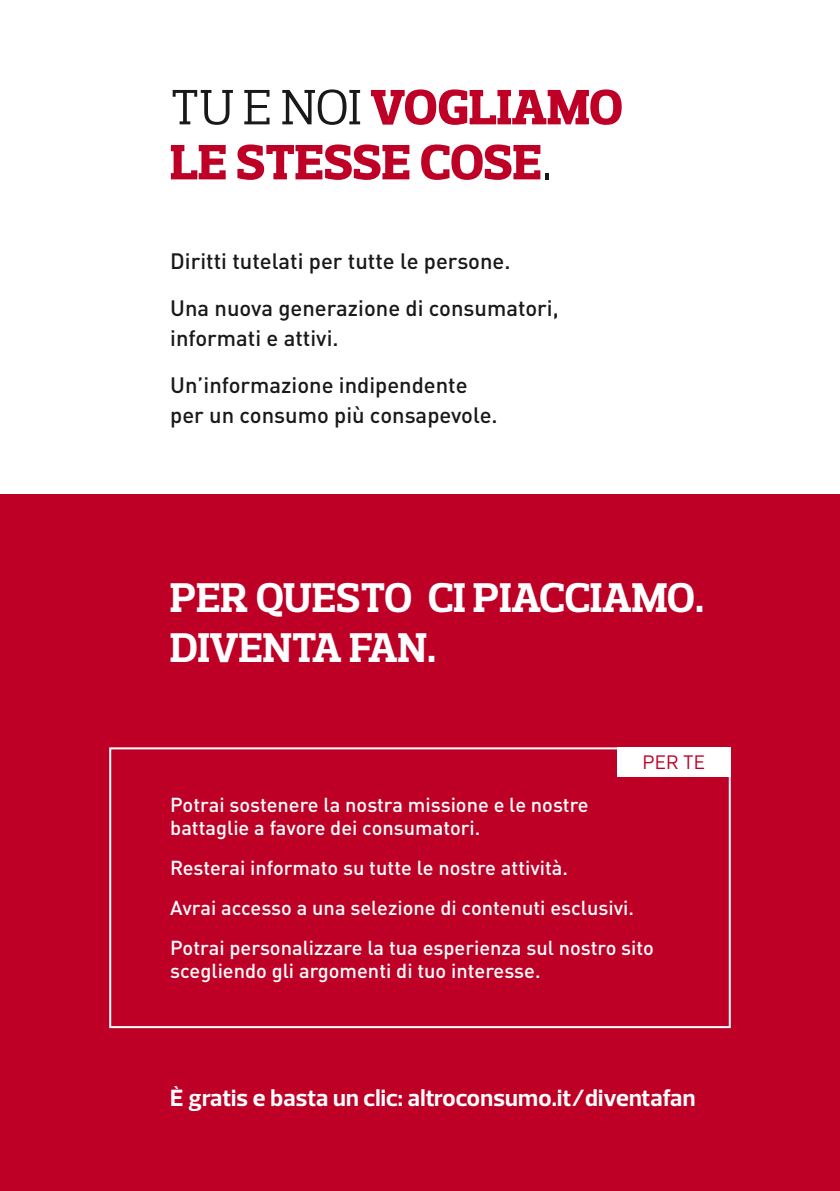
<style>
.page{position:relative;width:840px;height:1191px;background:#fff}
.page>*{position:absolute;margin:0;border:0;box-sizing:border-box;transform-origin:0 0}
.t1{font:800 50.6px/55px "Prelo Slab";color:#be0027}
.t2{font:700 42.2px/50.8px "Prelo Slab";color:#fff}
.t3{font:700 24px "Prelo";letter-spacing:.01em;color:#fff}
.t4{font:500 22px/47px "DIN Pro";color:#191919}
.t5{font:500 20px/40px "DIN Pro";color:#fff}
.t6{font:20px "Prelo";color:#be0027}
.s1{font-weight:400;color:#191919}
</style>
<div class="page">
<div style="left:0;top:495px;width:839px;height:696px;background:#be0027"></div>
<div style="left:109px;top:747px;width:621px;height:281px;border:2px solid #fff"></div>
<div style="left:617px;top:747px;width:113px;height:29px;background:#fff"></div>
<h1 class="t1" style="left:170px;top:80px;width:454px"><span class="s1">TU E NOI</span> VOGLIAMO<br>LE STESSE COSE<span class="s1">.</span></h1>
<p class="t4" style="left:170px;top:235px;width:390px">Diritti tutelati per tutte le persone.<br>Una nuova generazione di consumatori,</p>
<p class="t4" style="left:170px;top:312px;width:299px">informati e attivi.<br>Un’informazione indipendente</p>
<p class="t4" style="left:170px;top:389px;width:329px">per un consumo più consapevole.</p>
<h2 class="t2" style="left:170px;top:572px;width:535px">PER QUESTO CI PIACCIAMO.<br>DIVENTA FAN.</h2>
<p class="t6" style="left:642px;top:750px;width:64px">PER TE</p>
<p class="t5" style="left:170px;top:791px;width:419px;line-height:23px">Potrai sostenere la nostra missione e le nostre battaglie a favore dei consumatori.</p>
<p class="t5" style="left:170px;top:846px;width:485px">Resterai informato su tutte le nostre attività.<br>Avrai accesso a una selezione di contenuti esclusivi.<br>Potrai personalizzare la tua esperienza sul nostro sito</p>
<p class="t5" style="left:170px;top:949px;width:371px">scegliendo gli argomenti di tuo interesse.</p>
<p class="t3" style="left:170px;top:1083px;width:526px">È gratis e basta un clic: altroconsumo.it/diventafan</p>
</div>
